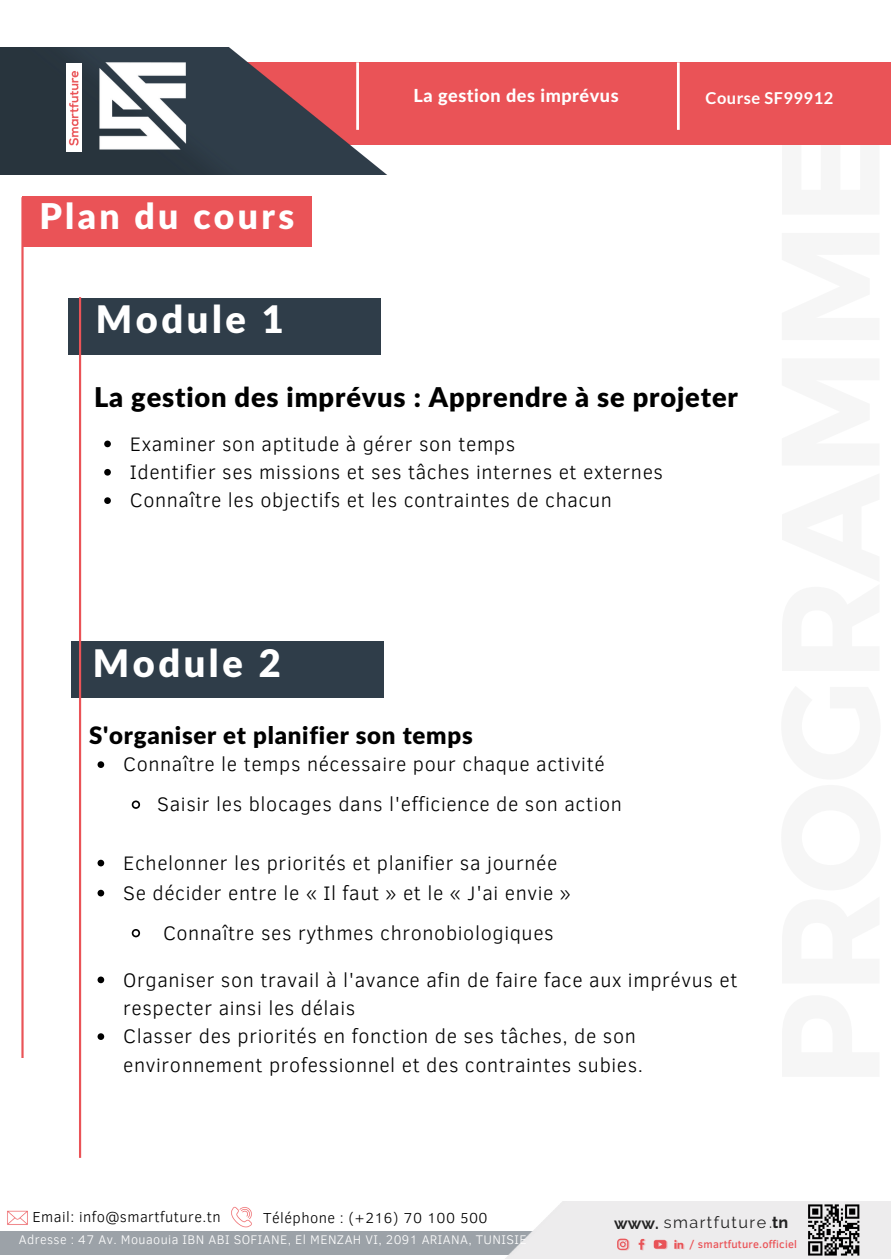
<style>
.page{position:relative;width:891px;height:1260px;background:#fff}
.page>*{position:absolute;margin:0;border:0;box-sizing:border-box;transform-origin:0 0}
.t1{font:900 38px "Lato Latin";letter-spacing:.095em;color:#fff}
.t2{font:900 35.6px "Lato Latin";letter-spacing:.095em;color:#fff}
.t3{font:900 27.2px "Lato Latin";letter-spacing:.03em;color:#000}
.t4{font:900 24px "Lato Latin";letter-spacing:.03em;color:#000}
.t5{font:300 20px/28.4px "Clear Sans";letter-spacing:.03em;color:#000}
.t6{font:800 18px "Lato Latin";letter-spacing:.03em;color:#fff}
.t7{font:700 16.4px "Lato";letter-spacing:.03em;color:#fff}
.t8{font:16px "Raleway";letter-spacing:.09em;color:#222}
.t9{font:300 14.8px "Clear Sans";letter-spacing:.03em;color:#000}
.t10{font:300 12.8px "Clear Sans";letter-spacing:.03em;color:#fff}
.t11{font:500 10.8px "Clear Sans";letter-spacing:.02em;color:#ea5357}
.s1{font-weight:700}
</style>
<div class="page">
<div style="left:0;top:1232px;width:560px;height:23px;background:#9ca2a8"></div>
<img style="left:0;top:1210px;width:40px;height:22px">
<img style="left:212px;top:1206px;width:54px;height:26px">
<img style="left:493px;top:1201px;width:398px;height:57px">
<img style="left:786px;top:1201px;width:75px;height:58px">
<img style="left:612px;top:1238px;width:84px;height:15px">
<svg style="left:21px;top:197px;width:3px;height:861px"></svg>
<div style="left:22px;top:196px;width:290px;height:50px;background:#ea5357"></div>
<svg style="left:104px;top:441px;width:7px;height:6px"></svg>
<svg style="left:104px;top:469px;width:7px;height:7px"></svg>
<svg style="left:104px;top:497px;width:7px;height:7px"></svg>
<svg style="left:98px;top:761px;width:6px;height:7px"></svg>
<svg style="left:131px;top:800px;width:10px;height:9px"></svg>
<svg style="left:98px;top:860px;width:6px;height:6px"></svg>
<svg style="left:98px;top:890px;width:6px;height:6px"></svg>
<svg style="left:131px;top:929px;width:10px;height:9px"></svg>
<svg style="left:98px;top:977px;width:6px;height:6px"></svg>
<svg style="left:98px;top:1033px;width:6px;height:7px"></svg>
<div style="left:68px;top:298px;width:312px;height:56px;background:#2f3d49"></div>
<div style="left:71px;top:641px;width:312px;height:56px;background:#2f3d49"></div>
<div style="left:193px;top:62px;width:698px;height:83px;background:#ea5357"></div>
<img style="left:0;top:48px;width:386px;height:126px">
<img style="left:89px;top:51px;width:108px;height:120px">
<div style="left:66px;top:63px;width:16px;height:89px;background:#fff"></div>
<img style="left:65px;top:63px;width:14px;height:85px">
<svg style="left:356px;top:62px;width:3px;height:68px"></svg>
<svg style="left:677px;top:62px;width:3px;height:68px"></svg>
<hr style="left:79px;top:297px;width:2px;height:861px;background:#ea5357">
<h2 class="t2" style="left:39px;top:200px;width:256px">Plan du cours</h2>
<h1 class="t1" style="left:96px;top:302px;width:189px">Module 1</h1>
<p class="t6" style="left:414px;top:88px;width:207px">La gestion des imprévus</p>
<p class="t7" style="left:706px;top:88px;width:129px">Course SF99912</p>
<h3 class="t3" style="left:94px;top:385px;width:645px">La gestion des imprévus : Apprendre à se projeter</h3>
<p class="t5" style="left:130px;top:428px;width:535px">Examiner son aptitude à gérer son temps<br>Identifier ses missions et ses tâches internes et externes<br>Connaître les objectifs et les contraintes de chacun</p>
<h1 class="t1" style="left:93px;top:647px;width:189px">Module 2</h1>
<p class="t4" style="left:89px;top:725px;width:385px">S'organiser et planifier son temps</p>
<p class="t5" style="left:157px;top:743px;width:466px;line-height:40px;text-indent:-34px">Connaître le temps nécessaire pour chaque activité<br>Saisir les blocages dans l'efficience de son action</p>
<p class="t5" style="left:123px;top:847px;width:449px;line-height:30px">Echelonner les priorités et planifier sa journée<br>Se décider entre le « Il faut » et le « J'ai envie »</p>
<p class="t5" style="left:163px;top:918px;width:392px">Connaître ses rythmes chronobiologiques</p>
<p class="t5" style="left:123px;top:964px;width:616px">Organiser son travail à l'avance afin de faire face aux imprévus et respecter ainsi les délais<br>Classer des priorités en fonction de ses tâches, de son environnement professionnel et des contraintes subies.</p>
<p class="t9" style="left:33px;top:1206px;width:190px">Email: info@smartfuture.tn</p>
<p class="t9" style="left:263px;top:1207px;width:226px">Téléphone : (+216) 70 100 500</p>
<p class="t10" style="left:19px;top:1230px;width:509px">Adresse : 47 Av. Mouaouia IBN ABI SOFIANE, El MENZAH VI, 2091 ARIANA, TUNISIE</p>
<p class="t8" style="left:614px;top:1213px;width:175px"><span class="s1">www.</span> smartfuture.<span class="s1">tn</span></p>
<p class="t11" style="left:689px;top:1237px;width:109px">/ smartfuture.officiel</p>
</div>
